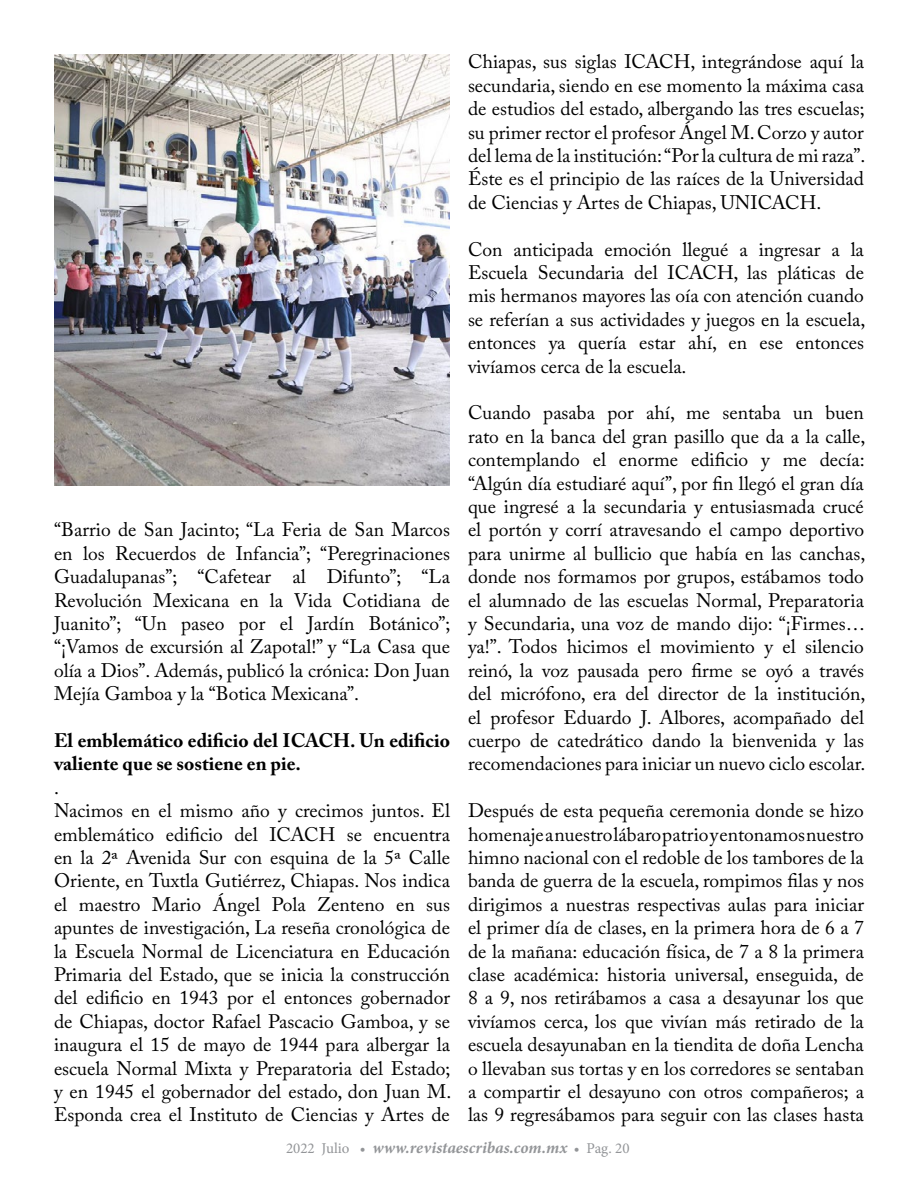
<style>
.page{position:relative;width:918px;height:1188px;background:#fff}
.page>*{position:absolute;margin:0;border:0;box-sizing:border-box;transform-origin:0 0}
.t1{font:19.5px/23.4px "Adobe Caslon Pro";color:#000;text-align:justify}
.t2{font:700 19.5px/23.4px "Adobe Caslon Pro";color:#000}
.t3{font:italic 700 16.5px "Minion Pro";letter-spacing:.005em;color:#939598}
.s1{font-weight:400;font-style:normal;font-size:15px}
</style>
<div class="page">
<img style="left:54px;top:54px;width:396px;height:432px">
<p class="t1" style="left:54px;top:518px;width:398px">“Barrio de San Jacinto; “La Feria de San Marcos en los Recuerdos de Infancia”; “Peregrinaciones Guadalupanas”; “Cafetear al Difunto”; “La Revolución Mexicana en la Vida Cotidiana de Juanito”; “Un paseo por el Jardín Botánico”; “¡Vamos de excursión al Zapotal!” y “La Casa que olía a Dios”. Además, publicó la crónica: Don Juan Mejía Gamboa y la “Botica Mexicana”.</p>
<p class="t2" style="left:54px;top:729px;width:398px">El emblemático edificio del ICACH. Un edificio valiente que se sostiene en pie.</p>
<p class="t1" style="left:54px;top:775px;width:399px;text-align:left">.<br>Nacimos en el mismo año y crecimos juntos. El emblemático edificio del ICACH se encuentra en la 2ª Avenida Sur con esquina de la 5ª Calle Oriente, en Tuxtla Gutiérrez, Chiapas. Nos indica el maestro Mario Ángel Pola Zenteno en sus apuntes de investigación, La reseña cronológica de la Escuela Normal de Licenciatura en Educación Primaria del Estado, que se inicia la construcción del edificio en 1943 por el entonces gobernador de Chiapas, doctor Rafael Pascacio Gamboa, y se inaugura el 15 de mayo de 1944 para albergar la escuela Normal Mixta y Preparatoria del Estado; y en 1945 el gobernador del estado, don Juan M.<br>Esponda crea el Instituto de Ciencias y Artes de</p>
<p class="t1" style="left:468px;top:50px;width:399px">Chiapas, sus siglas ICACH, integrándose aquí la secundaria, siendo en ese momento la máxima casa de estudios del estado, albergando las tres escuelas; su primer rector el profesor Ángel M. Corzo y autor del lema de la institución: “Por la cultura de mi raza”.<br>Éste es el principio de las raíces de la Universidad de Ciencias y Artes de Chiapas, UNICACH.</p>
<p class="t1" style="left:468px;top:237px;width:399px">Con anticipada emoción llegué a ingresar a la Escuela Secundaria del ICACH, las pláticas de mis hermanos mayores las oía con atención cuando se referían a sus actividades y juegos en la escuela, entonces ya quería estar ahí, en ese entonces vivíamos cerca de la escuela.</p>
<p class="t1" style="left:468px;top:401px;width:399px">Cuando pasaba por ahí, me sentaba un buen rato en la banca del gran pasillo que da a la calle, contemplando el enorme edificio y me decía: “Algún día estudiaré aquí”, por fin llegó el gran día que ingresé a la secundaria y entusiasmada crucé el portón y corrí atravesando el campo deportivo para unirme al bullicio que había en las canchas, donde nos formamos por grupos, estábamos todo el alumnado de las escuelas Normal, Preparatoria y Secundaria, una voz de mando dijo: “¡Firmes… ya!”. Todos hicimos el movimiento y el silencio reinó, la voz pausada pero firme se oyó a través del micrófono, era del director de la institución, el profesor Eduardo J. Albores, acompañado del cuerpo de catedrático dando la bienvenida y las recomendaciones para iniciar un nuevo ciclo escolar.</p>
<p class="t1" style="left:468px;top:799px;width:398px">Después de esta pequeña ceremonia donde se hizo homenaje a nuestro lábaro patrio y entonamos nuestro himno nacional con el redoble de los tambores de la banda de guerra de la escuela, rompimos filas y nos dirigimos a nuestras respectivas aulas para iniciar el primer día de clases, en la primera hora de 6 a 7 de la mañana: educación física, de 7 a 8 la primera clase académica: historia universal, enseguida, de 8 a 9, nos retirábamos a casa a desayunar los que vivíamos cerca, los que vivían más retirado de la escuela desayunaban en la tiendita de doña Lencha o llevaban sus tortas y en los corredores se sentaban a compartir el desayuno con otros compañeros; a las 9 regresábamos para seguir con las clases hasta</p>
<p class="t3" style="left:286px;top:1136px;width:345px"><span class="s1">2022 Julio •</span> www.revistaescribas.com.mx <span class="s1">• Pag. 20</span></p>
</div>
